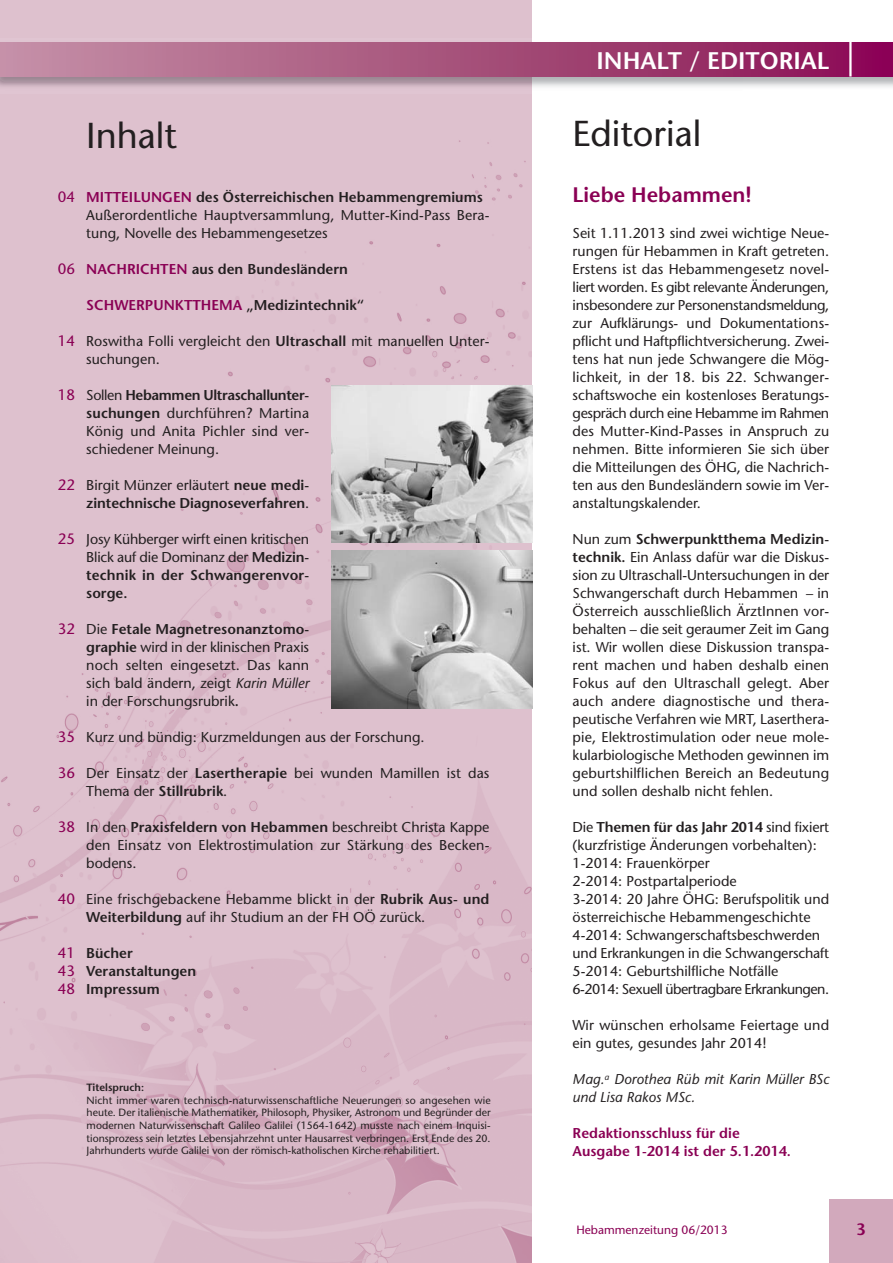
<style>
.page{position:relative;width:893px;height:1263px;background:#fff}
.page>*{position:absolute;margin:0;border:0;box-sizing:border-box;transform-origin:0 0}
.t1{font:500 36px "Stone Sans Std";color:#231f20}
.t2{font:600 24px "Stone Sans Std";color:#fff}
.t3{font:600 21px "Stone Sans Std";color:#8a0054}
.t4{font:600 16.5px "Stone Sans Std";color:#8a0054}
.t5{font:500 15px/18px "Stone Sans Std";color:#8a0054;text-align:justify}
.t6{font:500 14.25px/18px "Stone Sans Std";color:#231f20}
.t7{font:600 14.25px/18px "Stone Sans Std";color:#231f20}
.t8{font:600 14.25px/18px "Stone Sans Std";color:#8a0054}
.t9{font:italic 500 14.25px/18px "Stone Sans Std";letter-spacing:.005em;color:#231f20}
.t10{font:500 12px "Stone Sans Std";color:#8a0054}
.t11{font:500 10.5px/12.6px "Stone Sans Std";color:#231f20;text-align:justify}
.t12{font:600 10.5px "Stone Sans Std";color:#231f20}
.s1{font-weight:600;color:#8a0054}
.s2{font-weight:600}
.s3{color:#8a0054}
.s4{color:#231f20}
.s5{font-weight:500}
.s6{font-style:italic}
</style>
<div class="page">
<div style="left:0;top:0;width:531px;height:1263px;background:#dec1ce"></div>
<img style="left:0;top:42px;width:531px;height:1221px">
<img style="left:531px;top:38px;width:362px;height:56px">
<img style="left:0;top:77px;width:531px;height:17px">
<div style="left:0;top:43px;width:893px;height:34px;background:linear-gradient(to right,#c594a6,#8a0e53)"></div>
<hr style="left:849px;top:0;width:3px;height:77px;background:#fff">
<div style="left:829px;top:1199px;width:64px;height:64px;background:#d2a9bc"></div>
<img style="left:332px;top:385px;width:200px;height:158px">
<img style="left:332px;top:551px;width:200px;height:157px">
<h1 class="t1" style="left:86px;top:122px;width:92px">Inhalt</h1>
<p class="t5" style="left:58px;top:190px;width:19px">04</p>
<p class="t5" style="left:58px;top:262px;width:19px">06</p>
<p class="t5" style="left:58px;top:334px;width:19px">14</p>
<p class="t5" style="left:58px;top:388px;width:19px">18</p>
<p class="t5" style="left:58px;top:478px;width:19px">22</p>
<p class="t5" style="left:58px;top:532px;width:19px">25</p>
<p class="t5" style="left:58px;top:622px;width:19px">32</p>
<p class="t5" style="left:58px;top:730px;width:19px">35</p>
<p class="t5" style="left:58px;top:766px;width:19px">36</p>
<p class="t5" style="left:58px;top:820px;width:19px">38</p>
<p class="t5" style="left:58px;top:892px;width:19px">40</p>
<p class="t5" style="left:58px;top:946px;width:19px">41<br>43<br>48</p>
<p class="t6" style="left:86px;top:190px;width:405px"><span class="s1">MITTEILUNGEN</span> <span class="s2">des Österreichischen Hebammengremiums<br></span>Außerordentliche Hauptversammlung, Mutter-Kind-Pass Bera&shy;tung, Novelle des Hebammengesetzes</p>
<p class="t7" style="left:86px;top:262px;width:263px"><span class="s3">NACHRICHTEN</span> aus den Bundesländern</p>
<p class="t8" style="left:86px;top:298px;width:279px">SCHWERPUNKTTHEMA <span class="s4">„Medizintechnik“</span></p>
<p class="t6" style="left:86px;top:334px;width:405px">Roswitha Folli vergleicht den <span class="s2">Ultraschall</span> mit manuellen Unter&shy;suchungen.</p>
<p class="t6" style="left:86px;top:388px;width:224px;text-align:justify">Sollen <span class="s2">Hebammen Ultraschallunter&shy;suchungen</span> durchführen? Martina König und Anita Pichler sind ver&shy;schiedener Meinung.</p>
<p class="t7" style="left:86px;top:478px;width:224px"><span class="s5">Birgit Münzer erläutert</span> neue medi&shy;zintechnische Diagnoseverfahren<span class="s5">.</span></p>
<p class="t6" style="left:86px;top:532px;width:224px;text-align:justify">Josy Kühberger wirft einen kritischen Blick auf die Dominanz der <span class="s2">Medizin&shy;technik in der Schwangerenvor&shy;sorge.</span></p>
<p class="t6" style="left:86px;top:622px;width:224px;text-align:justify">Die <span class="s2">Fetale Magnetresonanztomo&shy;graphie</span> wird in der klinischen Praxis noch selten eingesetzt. Das kann sich bald ändern, zeigt <span class="s6">Karin Müller </span>in der Forschungsrubrik<span class="s2">.</span></p>
<p class="t6" style="left:86px;top:730px;width:340px">Kurz und bündig: Kurzmeldungen aus der Forschung.</p>
<p class="t6" style="left:86px;top:766px;width:405px">Der Einsatz der <span class="s2">Lasertherapie</span> bei wunden Mamillen ist das<br>Thema der <span class="s2">Stillrubrik</span>.</p>
<p class="t6" style="left:86px;top:820px;width:405px;text-align:justify">In den <span class="s2">Praxisfeldern von Hebammen</span> beschreibt Christa Kappe den Einsatz von Elektrostimulation zur Stärkung des Becken&shy;bodens.</p>
<p class="t6" style="left:86px;top:892px;width:405px">Eine frischgebackene Hebamme blickt in der <span class="s2">Rubrik Aus- und<br>Weiterbildung</span> auf ihr Studium an der FH OÖ zurück.</p>
<p class="t7" style="left:86px;top:946px;width:111px">Bücher<br>Veranstaltungen<br>Impressum</p>
<p class="t12" style="left:87px;top:1083px;width:59px">Titelspruch:</p>
<p class="t11" style="left:87px;top:1095px;width:406px">Nicht immer waren technisch-naturwissenschaftliche Neuerungen so angesehen wie heute. Der italienische Mathematiker, Philosoph, Physiker, Astronom und Begründer der modernen Naturwissenschaft Galileo Galilei (1564-1642) musste nach einem Inquisi&shy;tionsprozess sein letztes Lebensjahrzehnt unter Hausarrest verbringen. Erst Ende des 20.<br>Jahrhunderts wurde Galilei von der römisch-katholischen Kirche rehabilitiert.</p>
<h2 class="t2" style="left:596px;top:51px;width:234px">INHALT / EDITORIAL</h2>
<h1 class="t1" style="left:573px;top:119px;width:130px">Editorial</h1>
<h3 class="t3" style="left:573px;top:187px;width:181px">Liebe Hebammen!</h3>
<p class="t6" style="left:573px;top:226px;width:258px;text-align:justify">Seit 1.11.2013 sind zwei wichtige Neue&shy;rungen für Hebammen in Kraft getreten.<br>Erstens ist das Hebammengesetz novel&shy;liert worden. Es gibt relevante Änderungen, insbesondere zur Personenstandsmeldung, zur Aufklärungs- und Dokumentations&shy;pflicht und Haftpflichtversicherung. Zwei&shy;tens hat nun jede Schwangere die Mög&shy;lichkeit, in der 18. bis 22. Schwanger&shy;schaftswoche ein kostenloses Beratungs&shy;gespräch durch eine Hebamme im Rahmen des Mutter-Kind-Passes in Anspruch zu nehmen. Bitte informieren Sie sich über die Mitteilungen des ÖHG, die Nachrich&shy;ten aus den Bundesländern sowie im Ver&shy;anstaltungskalender.</p>
<p class="t6" style="left:573px;top:532px;width:258px;text-align:justify">Nun zum <span class="s2">Schwerpunktthema Medizin&shy;technik.</span> Ein Anlass dafür war die Diskus&shy;sion zu Ultraschall-Untersuchungen in der Schwangerschaft durch Hebammen – in Österreich ausschließlich ÄrztInnen vor&shy;behalten – die seit geraumer Zeit im Gang ist. Wir wollen diese Diskussion transpa&shy;rent machen und haben deshalb einen Fokus auf den Ultraschall gelegt. Aber auch andere diagnostische und thera&shy;peutische Verfahren wie MRT, Laserthera&shy;pie, Elektrostimulation oder neue mole&shy;kularbiologische Methoden gewinnen im geburtshilflichen Bereich an Bedeutung und sollen deshalb nicht fehlen.</p>
<p class="t6" style="left:573px;top:820px;width:258px">Die <span class="s2">Themen für das Jahr 2014</span> sind fixiert (kurzfristige Änderungen vorbehalten):<br>1-2014: Frauenkörper<br>2-2014: Postpartalperiode<br>3-2014: 20 Jahre ÖHG: Berufspolitik und österreichische Hebammengeschichte 4-2014: Schwangerschaftsbeschwerden und Erkrankungen in die Schwangerschaft 5-2014: Geburtshilfliche Notfälle<br>6-2014: Sexuell übertragbare Erkrankungen.</p>
<p class="t6" style="left:573px;top:1018px;width:258px">Wir wünschen erholsame Feiertage und ein gutes, gesundes Jahr 2014!</p>
<p class="t9" style="left:573px;top:1071px;width:258px">Mag.<sup>a</sup> Dorothea Rüb mit Karin Müller BSc und Lisa Rakos MSc.</p>
<p class="t8" style="left:573px;top:1126px;width:220px">Redaktionsschluss für die<br>Ausgabe 1-2014 ist der 5.1.2014.</p>
<p class="t10" style="left:576px;top:1225px;width:153px">Hebammenzeitung 06/2013</p>
<p class="t4" style="left:856px;top:1223px;width:11px">3</p>
</div>
